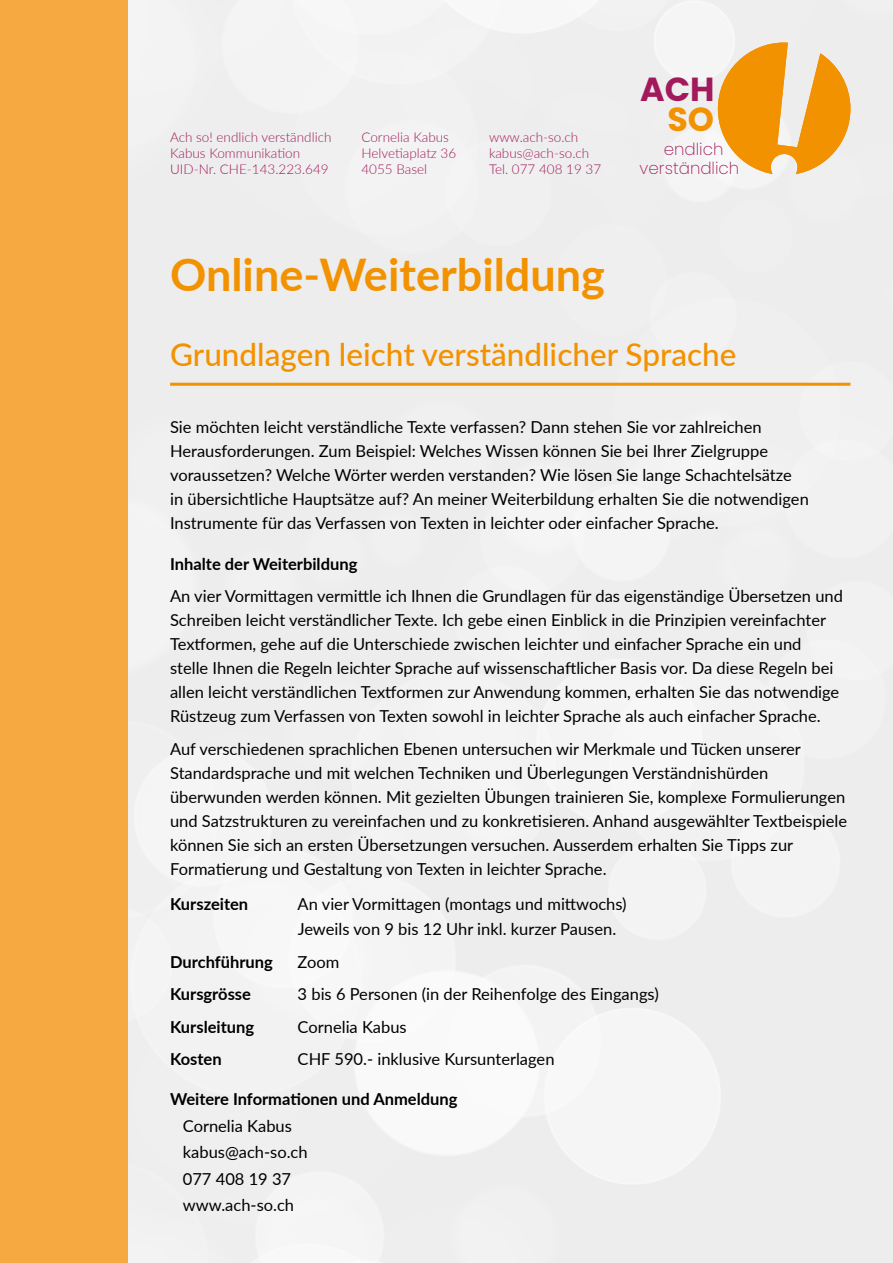
<style>
.page{position:relative;width:893px;height:1263px;background:#efefef}
.page>*{position:absolute;margin:0;border:0;box-sizing:border-box;transform-origin:0 0}
.t1{font:700 45px "Lato";color:#f39200}
.t2{font:700 33.3px "Poppins";color:#a21a5b}
.t3{font:700 33.3px "Poppins";color:#f39200}
.t4{font:500 31.5px "Lato";color:#f39200}
.t5{font:200 16.65px/19px "Poppins";color:#a21a5b;text-align:center}
.t6{font:16.5px/24px "Lato";color:#000}
.t7{font:700 16.5px "Lato";color:#000}
.t8{font:300 13.5px "Lato";color:#a21a5b}
</style>
<div class="page">
<svg style="left:718px;top:43px;width:132px;height:131px;background:#f1b55b"></svg>
<div style="left:0;top:1px;width:128px;height:1262px;background:#f7a941"></div>
<hr style="left:170px;top:383px;width:680px;height:3px;background:#f39200">
<p class="t8" style="left:170px;top:127px;width:163px">Ach so! endlich verständlich</p>
<p class="t8" style="left:361px;top:127px;width:89px">Cornelia Kabus</p>
<p class="t8" style="left:489px;top:127px;width:91px">www.ach-so.ch</p>
<p class="t8" style="left:170px;top:144px;width:132px">Kabus Kommunikation</p>
<p class="t8" style="left:361px;top:144px;width:96px">Helvetiaplatz 36</p>
<p class="t8" style="left:489px;top:144px;width:102px">kabus@ach-so.ch</p>
<p class="t8" style="left:170px;top:160px;width:160px">UID-Nr. CHE-143.223.649</p>
<p class="t8" style="left:361px;top:160px;width:67px">4055 Basel</p>
<p class="t8" style="left:489px;top:160px;width:114px">Tel. 077 408 19 37</p>
<h1 class="t1" style="left:170px;top:242px;width:436px">Online-Weiterbildung</h1>
<h2 class="t2" style="left:640px;top:70px;width:76px">ACH</h2>
<h2 class="t3" style="left:667px;top:100px;width:48px">SO</h2>
<p class="t5" style="left:640px;top:141px;width:101px">endlich verständlich</p>
<h3 class="t4" style="left:170px;top:331px;width:568px">Grundlagen leicht verständlicher Sprache</h3>
<p class="t6" style="left:170px;top:414px;width:640px">Sie möchten leicht verständliche Texte verfassen? Dann stehen Sie vor zahlreichen Herausforderungen. Zum Beispiel: Welches Wissen können Sie bei Ihrer Zielgruppe voraussetzen? Welche Wörter werden verstanden? Wie lösen Sie lange Schachtelsätze in übersichtliche Hauptsätze auf? An meiner Weiterbildung erhalten Sie die notwendigen Instrumente für das Verfassen von Texten in leichter oder einfacher Sprache.</p>
<p class="t7" style="left:170px;top:552px;width:189px">Inhalte der Weiterbildung</p>
<p class="t6" style="left:170px;top:584px;width:674px">An vier Vormittagen vermittle ich Ihnen die Grundlagen für das eigenständige Übersetzen und Schreiben leicht verständlicher Texte. Ich gebe einen Einblick in die Prinzipien vereinfachter Textformen, gehe auf die Unterschiede zwischen leichter und einfacher Sprache ein und stelle Ihnen die Regeln leichter Sprache auf wissenschaftlicher Basis vor. Da diese Regeln bei allen leicht verständlichen Textformen zur Anwendung kommen, erhalten Sie das notwendige Rüstzeug zum Verfassen von Texten sowohl in leichter Sprache als auch einfacher Sprache.</p>
<p class="t6" style="left:170px;top:736px;width:679px">Auf verschiedenen sprachlichen Ebenen untersuchen wir Merkmale und Tücken unserer Standardsprache und mit welchen Techniken und Überlegungen Verständnishürden überwunden werden können. Mit gezielten Übungen trainieren Sie, komplexe Formulierungen und Satzstrukturen zu vereinfachen und zu konkretisieren. Anhand ausgewählter Textbeispiele können Sie sich an ersten Übersetzungen versuchen. Ausserdem erhalten Sie Tipps zur Formatierung und Gestaltung von Texten in leichter Sprache.</p>
<p class="t7" style="left:170px;top:892px;width:80px">Kurszeiten</p>
<p class="t6" style="left:298px;top:891px;width:331px;line-height:25px">An vier Vormittagen (montags und mittwochs)<br>Jeweils von 9 bis 12 Uhr inkl. kurzer Pausen.</p>
<p class="t7" style="left:170px;top:950px;width:104px">Durchführung</p>
<p class="t6" style="left:298px;top:949px;width:43px">Zoom</p>
<p class="t7" style="left:170px;top:982px;width:82px">Kursgrösse</p>
<p class="t6" style="left:298px;top:982px;width:363px">3 bis 6 Personen (in der Reihenfolge des Eingangs)</p>
<p class="t7" style="left:170px;top:1015px;width:86px">Kursleitung</p>
<p class="t6" style="left:298px;top:1014px;width:111px">Cornelia Kabus</p>
<p class="t7" style="left:170px;top:1047px;width:53px">Kosten</p>
<p class="t6" style="left:298px;top:1047px;width:258px">CHF 590.- inklusive Kursunterlagen</p>
<p class="t7" style="left:170px;top:1087px;width:289px">Weitere Informationen und Anmeldung</p>
<p class="t6" style="left:183px;top:1112px;width:126px;line-height:26.5px">Cornelia Kabus kabus@ach-so.ch<br>077 408 19 37 www.ach-so.ch</p>
</div>
